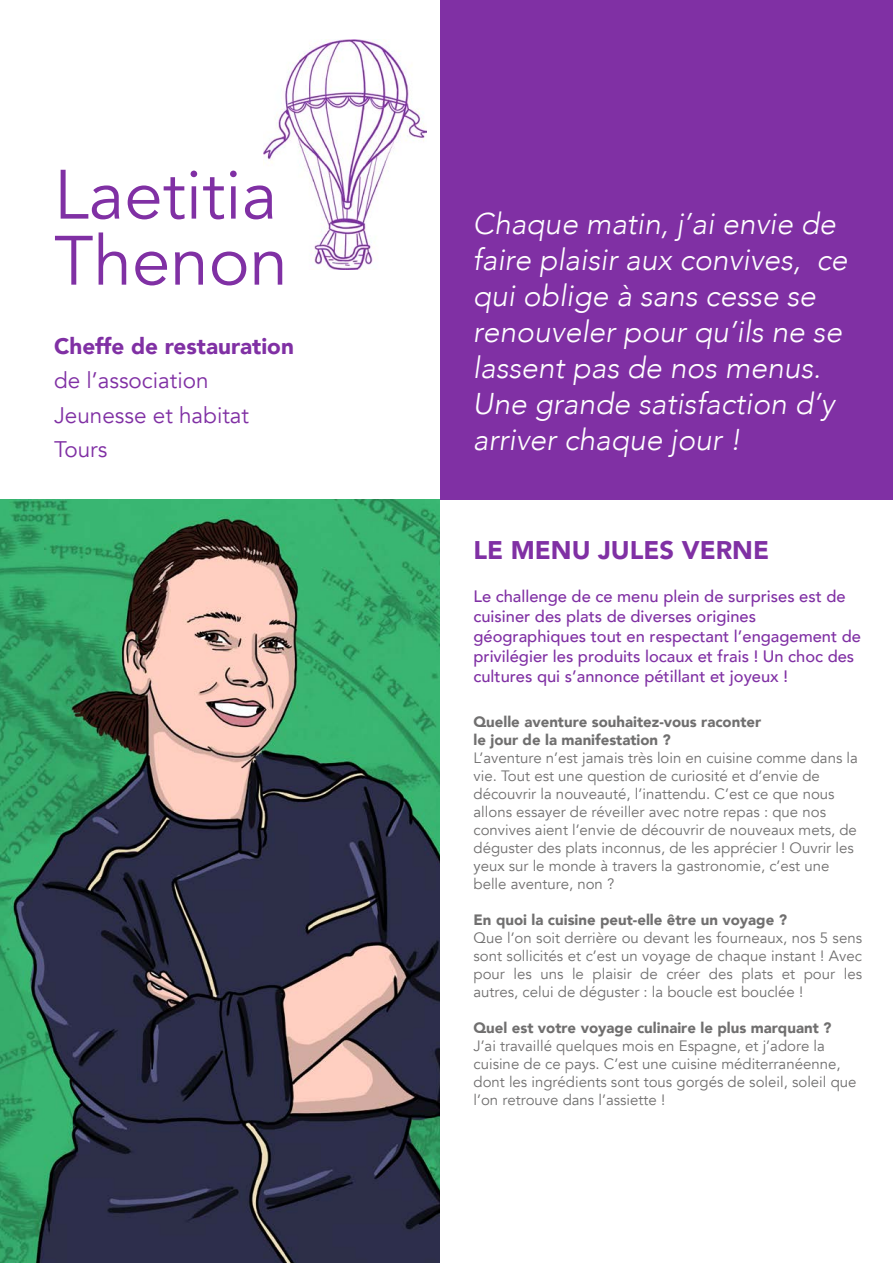
<style>
.page{position:relative;width:893px;height:1263px;background:#fff}
.page>*{position:absolute;margin:0;border:0;box-sizing:border-box;transform-origin:0 0}
.t1{font:69px/66px "Avenir";color:#8030a4}
.t2{font:italic 300 30px/36px "Avenir";color:#fff}
.t3{font:900 25.5px "Avenir";color:#8030a4}
.t4{font:22.5px/34.5px "Avenir";color:#8030a4}
.t5{font:900 22.5px "Avenir";color:#8030a4}
.t6{font:500 16.5px/19.8px "Avenir";color:#8030a4}
.t7{font:15px/18px "Avenir";color:#706f6f}
.t8{font:900 15px/18px "Avenir";color:#706f6f}
</style>
<div class="page">
<img style="left:263px;top:40px;width:164px;height:230px">
<div style="left:440px;top:0;width:453px;height:500px;background:#8030a4"></div>
<img style="left:0;top:500px;width:440px;height:763px">
<h1 class="t1" style="left:54px;top:163px;width:235px">Laetitia<br>Thenon</h1>
<h3 class="t5" style="left:54px;top:326px;width:241px">Cheffe de restauration</h3>
<h3 class="t4" style="left:54px;top:363px;width:197px">de l’association<br>Jeunesse et habitat<br>Tours</h3>
<h2 class="t2" style="left:473px;top:206px;width:376px">Chaque matin, j’ai envie de faire plaisir aux convives, ce qui oblige à sans cesse se renouveler pour qu’ils ne se lassent pas de nos menus.<br>Une grande satisfaction d’y arriver chaque jour !</h2>
<h3 class="t3" style="left:473px;top:528px;width:297px">LE MENU JULES VERNE</h3>
<p class="t6" style="left:473px;top:586px;width:389px">Le challenge de ce menu plein de surprises est de cuisiner des plats de diverses origines géographiques tout en respectant l’engagement de privilégier les produits locaux et frais ! Un choc des cultures qui s’annonce pétillant et joyeux !</p>
<p class="t8" style="left:473px;top:712px;width:289px">Quelle aventure souhaitez-vous raconter le jour de la manifestation ?</p>
<p class="t7" style="left:473px;top:749px;width:386px">L’aventure n’est jamais très loin en cuisine comme dans la vie. Tout est une question de curiosité et d’envie de découvrir la nouveauté, l’inattendu. C’est ce que nous allons essayer de réveiller avec notre repas : que nos convives aient l’envie de découvrir de nouveaux mets, de déguster des plats inconnus, de les apprécier ! Ouvrir les yeux sur le monde à travers la gastronomie, c’est une belle aventure, non ?</p>
<p class="t8" style="left:473px;top:910px;width:315px">En quoi la cuisine peut-elle être un voyage ?</p>
<p class="t7" style="left:473px;top:929px;width:390px;text-align:justify">Que l’on soit derrière ou devant les fourneaux, nos 5 sens sont sollicités et c’est un voyage de chaque instant ! Avec pour les uns le plaisir de créer des plats et pour les autres, celui de déguster : la boucle est bouclée !</p>
<p class="t8" style="left:473px;top:1018px;width:360px">Quel est votre voyage culinaire le plus marquant ?</p>
<p class="t7" style="left:473px;top:1037px;width:384px">J’ai travaillé quelques mois en Espagne, et j’adore la cuisine de ce pays. C’est une cuisine méditerranéenne, dont les ingrédients sont tous gorgés de soleil, soleil que l’on retrouve dans l’assiette !</p>
</div>
